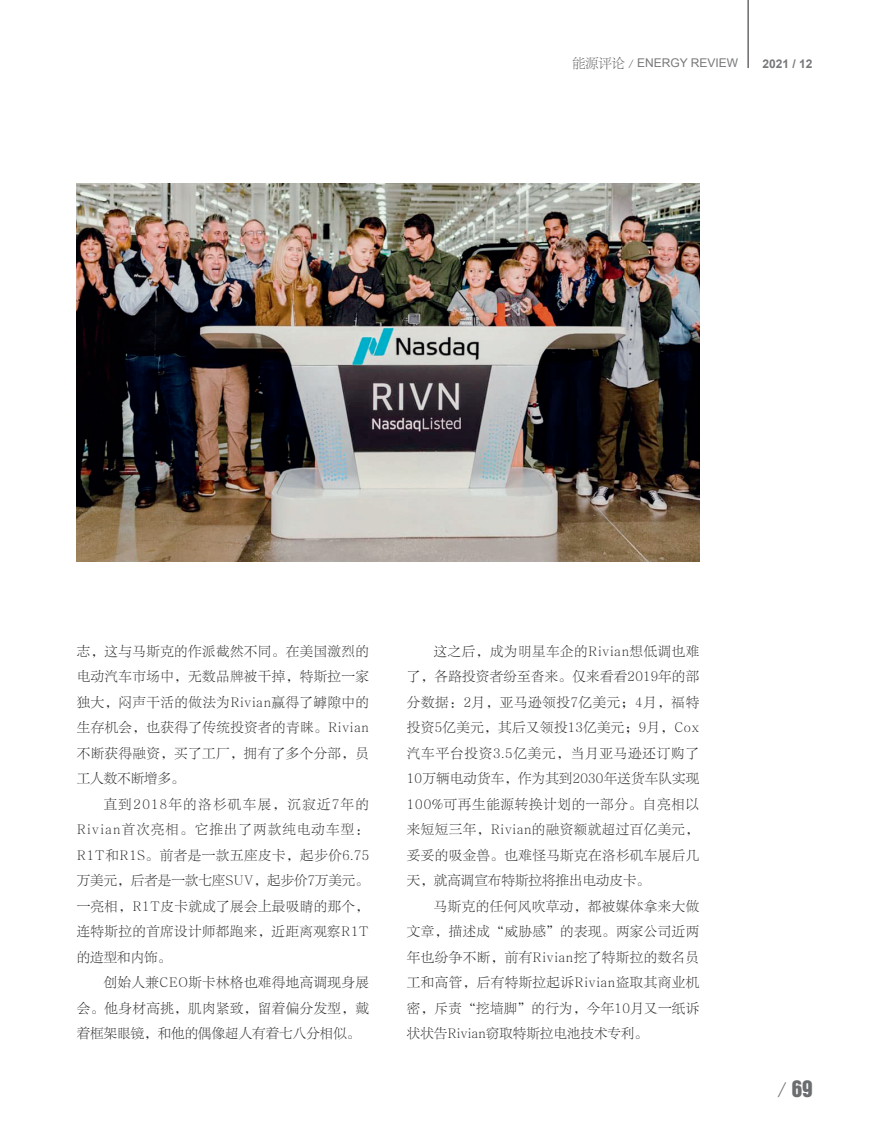
<style>
.page{position:relative;width:872px;height:1127px;background:#fff}
.page>*{position:absolute;margin:0;border:0;box-sizing:border-box;transform-origin:0 0}
.t1{font:21px "Helvetica Inserat LT Std";color:#6c6d70}
.内文{font:13.5px/25.5px "FZLTKSK GBK1 0";letter-spacing:.03em;color:#231f20;text-align:justify}
.t2{font:12px "Arial";color:#76787b}
.t3{font:700 12px "Arial";color:#76787b}
.s1{font-family:"FZLTKSK GBK1 0";font-size:13.5px;color:#57585a}
.s2{font-family:"FZLTKSK GBK1 0";font-size:24px}
</style>
<div class="page">
<hr style="left:748px;top:0;width:1px;height:68px;background:#231f20">
<img style="left:77px;top:184px;width:622px;height:378px">
<p class="t2" style="left:572px;top:55px;width:167px"><span class="s1">能源评论 /</span> ENERGY REVIEW</p>
<p class="t3" style="left:762px;top:56px;width:52px">2021 / 12</p>
<p class="内文" style="left:77px;top:639px;width:294px">志，这与马斯克的作派截然不同。在美国激烈的电动汽车市场中，无数品牌被干掉，特斯拉一家独大，闷声干活的做法为Rivian赢得了罅隙中的生存机会，也获得了传统投资者的青睐。Rivian不断获得融资，买了工厂，拥有了多个分部，员工人数不断增多。</p>
<p class="内文" style="left:77px;top:792px;width:294px;text-indent:27px">直到2018年的洛杉矶车展，沉寂近7年的Rivian首次亮相。它推出了两款纯电动车型：R1T和R1S。前者是一款五座皮卡，起步价6.75万美元，后者是一款七座SUV，起步价7万美元。一亮相，R1T皮卡就成了展会上最吸睛的那个，连特斯拉的首席设计师都跑来，近距离观察R1T的造型和内饰。</p>
<p class="内文" style="left:77px;top:970px;width:294px;text-indent:27px">创始人兼CEO斯卡林格也难得地高调现身展会。他身材高挑，肌肉紧致，留着偏分发型，戴着框架眼镜，和他的偶像超人有着七八分相似。</p>
<p class="内文" style="left:407px;top:639px;width:294px;text-indent:27px">这之后，成为明星车企的Rivian想低调也难了，各路投资者纷至沓来。仅来看看2019年的部分数据：2月，亚马逊领投7亿美元；4月，福特投资5亿美元，其后又领投13亿美元；9月，Cox汽车平台投资3.5亿美元，当月亚马逊还订购了10万辆电动货车，作为其到2030年送货车队实现100%可再生能源转换计划的一部分。自亮相以来短短三年，Rivian的融资额就超过百亿美元，妥妥的吸金兽。也难怪马斯克在洛杉矶车展后几天，就高调宣布特斯拉将推出电动皮卡。</p>
<p class="内文" style="left:407px;top:894px;width:294px;text-indent:27px">马斯克的任何风吹草动，都被媒体拿来大做文章，描述成“威胁感”的表现。两家公司近两年也纷争不断，前有Rivian挖了特斯拉的数名员工和高管，后有特斯拉起诉Rivian盗取其商业机密，斥责“挖墙脚”的行为，今年10月又一纸诉状状告Rivian窃取特斯拉电池技术专利。</p>
<h1 class="t1" style="left:777px;top:1076px;width:37px"><span class="s2">/</span>69</h1>
</div>
